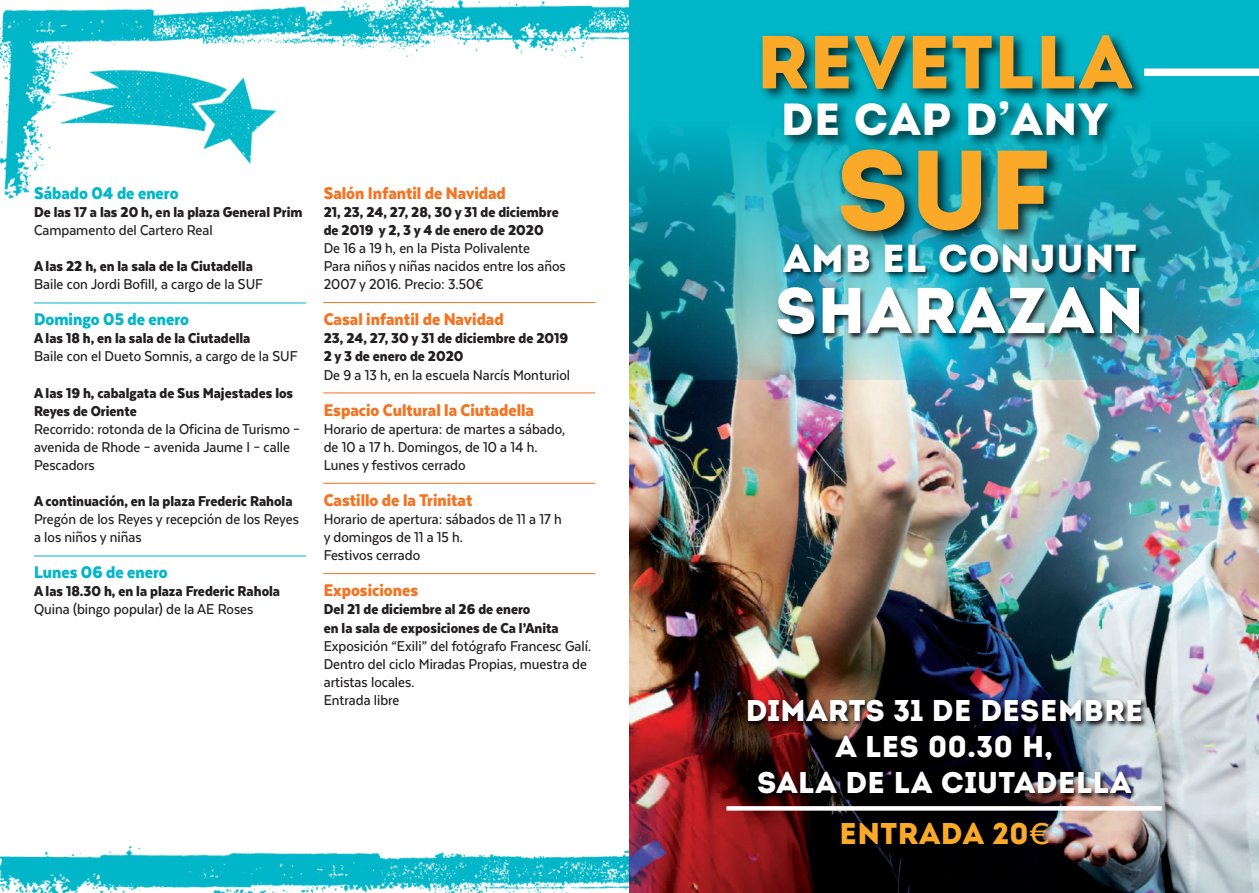
<style>
.page{position:relative;width:1259px;height:893px;background:#fff}
.page>*{position:absolute;margin:0;border:0;box-sizing:border-box;transform-origin:0 0}
.t1{font:112.5px "Intro";color:#faa928}
.t2{font:75px "Intro";color:#faa928}
.t3{font:64.5px "Intro";color:#fff}
.t4{font:45px "Intro";color:#fff}
.t5{font:39px "Intro";color:#fff}
.t6{font:30px "Intro";color:#fff}
.t7{font:30px "Intro";color:#faa928}
.t8{font:900 19.5px "Texta Narrow";color:#f47321}
.t9{font:900 19.5px "Texta Narrow";color:#00b6c8}
.t10{font:500 16.5px/18px "Texta Narrow";color:#231f20}
.t11{font:900 16.5px/18px "Texta Narrow";color:#231f20}
.s1{font-family:"Brothers"}
.s2{font-family:"Helvetica Neue LT Std";font-stretch:expanded}
</style>
<div class="page">
<img style="left:0;top:0;width:629px;height:304px">
<img style="left:0;top:846px;width:624px;height:47px">
<hr style="left:34px;top:303px;width:272px;height:1px;background:#00b6c8">
<hr style="left:34px;top:556px;width:272px;height:1px;background:#00b6c8">
<hr style="left:323px;top:302px;width:272px;height:1px;background:#f47321">
<hr style="left:323px;top:392px;width:272px;height:1px;background:#f47321">
<hr style="left:323px;top:483px;width:272px;height:1px;background:#f47321">
<hr style="left:323px;top:573px;width:272px;height:1px;background:#f47321">
<img style="left:629px;top:539px;width:630px;height:151px">
<div style="left:629px;top:0;width:630px;height:37px;background:#00b6c8"></div>
<img style="left:623px;top:18px;width:636px;height:521px">
<img style="left:699px;top:189px;width:527px;height:319px">
<img style="left:624px;top:690px;width:635px;height:203px">
<div style="left:726px;top:806px;width:436px;height:5px;background:#fff"></div>
<div style="left:1144px;top:69px;width:115px;height:7px;background:#fff"></div>
<p class="t9" style="left:34px;top:187px;width:146px">Sábado 04 de enero</p>
<p class="t11" style="left:34px;top:204px;width:270px">De las 17 a las 20 h, en la plaza General Prim</p>
<p class="t10" style="left:34px;top:222px;width:180px">Campamento del Cartero Real</p>
<p class="t11" style="left:34px;top:259px;width:220px">A las 22 h, en la sala de la Ciutadella</p>
<p class="t10" style="left:34px;top:277px;width:231px">Baile con Jordi Bofill, a cargo de la SUF</p>
<p class="t9" style="left:34px;top:313px;width:157px">Domingo 05 de enero</p>
<p class="t11" style="left:34px;top:331px;width:218px">A las 18 h, en la sala de la Ciutadella</p>
<p class="t10" style="left:34px;top:349px;width:265px">Baile con el Dueto Somnis, a cargo de la SUF</p>
<p class="t11" style="left:34px;top:385px;width:261px">A las 19 h, cabalgata de Sus Majestades los<br>Reyes de Oriente</p>
<p class="t10" style="left:34px;top:421px;width:268px">Recorrido: rotonda de la Oficina de Turismo – avenida de Rhode – avenida Jaume I – calle<br>Pescadors</p>
<p class="t11" style="left:34px;top:493px;width:260px">A continuación, en la plaza Frederic Rahola</p>
<p class="t10" style="left:34px;top:512px;width:266px">Pregón de los Reyes y recepción de los Reyes a los niños y niñas</p>
<p class="t9" style="left:34px;top:566px;width:135px">Lunes 06 de enero</p>
<p class="t11" style="left:34px;top:584px;width:248px">A las 18.30 h, en la plaza Frederic Rahola</p>
<p class="t10" style="left:34px;top:602px;width:221px">Quina (bingo popular) de la AE Roses</p>
<p class="t8" style="left:324px;top:187px;width:184px">Salón Infantil de Navidad</p>
<p class="t11" style="left:324px;top:204px;width:236px">21, 23, 24, 27, 28, 30 y 31 de diciembre</p>
<p class="t11" style="left:324px;top:222px;width:221px">de 2019 y 2, 3 y 4 de enero de 2020</p>
<p class="t10" style="left:324px;top:241px;width:208px">De 16 a 19 h, en la Pista Polivalente</p>
<p class="t10" style="left:324px;top:259px;width:244px">Para niños y niñas nacidos entre los años<br>2007 y 2016. Precio: 3.50€</p>
<p class="t8" style="left:324px;top:313px;width:181px">Casal infantil de Navidad</p>
<p class="t11" style="left:324px;top:331px;width:246px">23, 24, 27, 30 y 31 de diciembre de 2019</p>
<p class="t11" style="left:324px;top:349px;width:141px">2 y 3 de enero de 2020</p>
<p class="t10" style="left:324px;top:367px;width:248px">De 9 a 13 h, en la escuela Narcís Monturiol</p>
<p class="t8" style="left:324px;top:404px;width:212px">Espacio Cultural la Ciutadella</p>
<p class="t10" style="left:324px;top:421px;width:243px">Horario de apertura: de martes a sábado,</p>
<p class="t10" style="left:324px;top:439px;width:215px">de 10 a 17 h. Domingos, de 10 a 14 h.</p>
<p class="t10" style="left:324px;top:457px;width:143px">Lunes y festivos cerrado</p>
<p class="t8" style="left:324px;top:494px;width:150px">Castillo de la Trinitat</p>
<p class="t10" style="left:324px;top:512px;width:239px">Horario de apertura: sábados de 11 a 17 h</p>
<p class="t10" style="left:324px;top:530px;width:141px">y domingos de 11 a 15 h.</p>
<p class="t10" style="left:324px;top:548px;width:98px">Festivos cerrado</p>
<p class="t8" style="left:324px;top:585px;width:96px">Exposiciones</p>
<p class="t11" style="left:324px;top:602px;width:208px">Del 21 de diciembre al 26 de enero</p>
<p class="t11" style="left:324px;top:620px;width:236px">en la sala de exposiciones de Ca l’Anita</p>
<p class="t10" style="left:324px;top:638px;width:269px">Exposición “Exili” del fotógrafo Francesc Galí.</p>
<p class="t10" style="left:324px;top:656px;width:265px">Dentro del ciclo Miradas Propias, muestra de artistas locales.</p>
<p class="t10" style="left:324px;top:692px;width:77px">Entrada libre</p>
<p class="t2" style="left:756px;top:19px;width:378px">REVETLLA</p>
<p class="t4" style="left:780px;top:93px;width:329px">DE CAP D<span class="s1">’</span>ANY</p>
<p class="t1" style="left:836px;top:125px;width:217px">SUF</p>
<p class="t5" style="left:783px;top:235px;width:355px">AMB EL CONJUNT</p>
<p class="t3" style="left:775px;top:273px;width:371px">SHARAZAN</p>
<p class="t6" style="left:745px;top:693px;width:399px">DIMARTS 31 DE DESEMBRE</p>
<p class="t6" style="left:835px;top:729px;width:219px">A LES 00.30 H,</p>
<p class="t6" style="left:757px;top:765px;width:376px">SALA DE LA CIUTADELLA</p>
<p class="t7" style="left:839px;top:816px;width:212px">ENTRADA 20<span class="s2">€</span></p>
</div>
